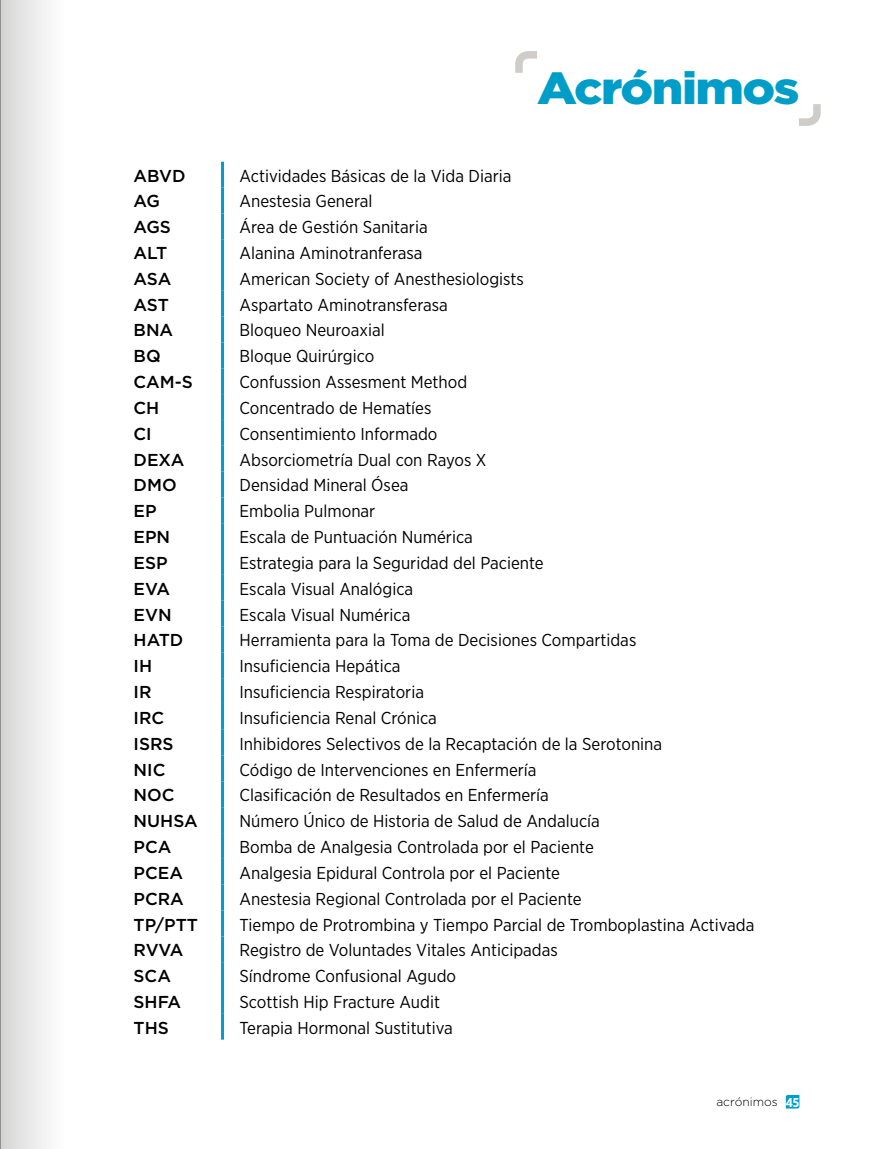
<style>
.page{position:relative;width:893px;height:1149px;background:#fff}
.page>*{position:absolute;margin:0;border:0;box-sizing:border-box;transform-origin:0 0}
.t1{font:900 45px "Gotham";letter-spacing:-.03em;color:#009dc9;scale:1.11 1}
.t2{font:17.25px "Gotham Narrow";color:#000}
.t3{font:500 17.25px "Gotham";color:#000}
.t4{font:300 12px "Gotham";color:#000}
.s1{font-family:"Gotham X Narrow";font-weight:700;font-size:12.75px;color:#fff}
</style>
<div class="page">
<svg style="left:786px;top:1094px;width:13px;height:14px"></svg>
<svg style="left:515px;top:51px;width:22px;height:22px"></svg>
<svg style="left:799px;top:104px;width:22px;height:22px"></svg>
<hr style="left:221px;top:162px;width:3px;height:25px;background:#009dc9">
<hr style="left:221px;top:187px;width:3px;height:26px;background:#009dc9">
<hr style="left:221px;top:213px;width:3px;height:26px;background:#009dc9">
<hr style="left:221px;top:239px;width:3px;height:26px;background:#009dc9">
<hr style="left:221px;top:265px;width:3px;height:26px;background:#009dc9">
<hr style="left:221px;top:291px;width:3px;height:25px;background:#009dc9">
<hr style="left:221px;top:316px;width:3px;height:26px;background:#009dc9">
<hr style="left:221px;top:342px;width:3px;height:26px;background:#009dc9">
<hr style="left:221px;top:368px;width:3px;height:26px;background:#009dc9">
<hr style="left:221px;top:394px;width:3px;height:26px;background:#009dc9">
<hr style="left:221px;top:420px;width:3px;height:25px;background:#009dc9">
<hr style="left:221px;top:445px;width:3px;height:26px;background:#009dc9">
<hr style="left:221px;top:471px;width:3px;height:26px;background:#009dc9">
<hr style="left:221px;top:497px;width:3px;height:26px;background:#009dc9">
<hr style="left:221px;top:523px;width:3px;height:26px;background:#009dc9">
<hr style="left:221px;top:549px;width:3px;height:25px;background:#009dc9">
<hr style="left:221px;top:574px;width:3px;height:26px;background:#009dc9">
<hr style="left:221px;top:600px;width:3px;height:26px;background:#009dc9">
<hr style="left:221px;top:626px;width:3px;height:26px;background:#009dc9">
<hr style="left:221px;top:652px;width:3px;height:26px;background:#009dc9">
<hr style="left:221px;top:678px;width:3px;height:25px;background:#009dc9">
<hr style="left:221px;top:703px;width:3px;height:26px;background:#009dc9">
<hr style="left:221px;top:729px;width:3px;height:26px;background:#009dc9">
<hr style="left:221px;top:755px;width:3px;height:26px;background:#009dc9">
<hr style="left:221px;top:781px;width:3px;height:26px;background:#009dc9">
<hr style="left:221px;top:807px;width:3px;height:25px;background:#009dc9">
<hr style="left:221px;top:832px;width:3px;height:26px;background:#009dc9">
<hr style="left:221px;top:858px;width:3px;height:26px;background:#009dc9">
<hr style="left:221px;top:884px;width:3px;height:26px;background:#009dc9">
<hr style="left:221px;top:910px;width:3px;height:26px;background:#009dc9">
<hr style="left:221px;top:936px;width:3px;height:25px;background:#009dc9">
<hr style="left:221px;top:961px;width:3px;height:26px;background:#009dc9">
<hr style="left:221px;top:987px;width:3px;height:26px;background:#009dc9">
<hr style="left:221px;top:1013px;width:3px;height:26px;background:#009dc9">
<div style="left:0;top:0;width:72px;height:1148px;background:linear-gradient(to right,#d5d5d5,#fff)"></div>
<h1 class="t1" style="left:537px;top:57px;width:238px">Acrónimos</h1>
<p class="t3" style="left:134px;top:164px;width:54px">ABVD</p>
<p class="t2" style="left:240px;top:165px;width:273px">Actividades Básicas de la Vida Diaria</p>
<p class="t3" style="left:134px;top:190px;width:28px">AG</p>
<p class="t2" style="left:240px;top:190px;width:134px">Anestesia General</p>
<p class="t3" style="left:134px;top:216px;width:39px">AGS</p>
<p class="t2" style="left:240px;top:216px;width:190px">Área de Gestión Sanitaria</p>
<p class="t3" style="left:134px;top:241px;width:35px">ALT</p>
<p class="t2" style="left:240px;top:242px;width:184px">Alanina Aminotranferasa</p>
<p class="t3" style="left:134px;top:267px;width:39px">ASA</p>
<p class="t2" style="left:240px;top:268px;width:286px">American Society of Anesthesiologists</p>
<p class="t3" style="left:134px;top:293px;width:37px">AST</p>
<p class="t2" style="left:240px;top:294px;width:210px">Aspartato Aminotransferasa</p>
<p class="t3" style="left:134px;top:319px;width:41px">BNA</p>
<p class="t2" style="left:240px;top:319px;width:147px">Bloqueo Neuroaxial</p>
<p class="t3" style="left:134px;top:345px;width:29px">BQ</p>
<p class="t2" style="left:240px;top:345px;width:136px">Bloque Quirúrgico</p>
<p class="t3" style="left:134px;top:370px;width:61px">CAM-S</p>
<p class="t2" style="left:240px;top:371px;width:229px">Confussion Assesment Method</p>
<p class="t3" style="left:134px;top:396px;width:27px">CH</p>
<p class="t2" style="left:240px;top:397px;width:193px">Concentrado de Hematíes</p>
<p class="t3" style="left:134px;top:422px;width:20px">CI</p>
<p class="t2" style="left:240px;top:423px;width:199px">Consentimiento Informado</p>
<p class="t3" style="left:134px;top:448px;width:53px">DEXA</p>
<p class="t2" style="left:240px;top:448px;width:249px">Absorciometría Dual con Rayos X</p>
<p class="t3" style="left:134px;top:474px;width:45px">DMO</p>
<p class="t2" style="left:240px;top:474px;width:170px">Densidad Mineral Ósea</p>
<p class="t3" style="left:134px;top:499px;width:25px">EP</p>
<p class="t2" style="left:240px;top:500px;width:137px">Embolia Pulmonar</p>
<p class="t3" style="left:134px;top:525px;width:38px">EPN</p>
<p class="t2" style="left:240px;top:526px;width:235px">Escala de Puntuación Numérica</p>
<p class="t3" style="left:134px;top:551px;width:36px">ESP</p>
<p class="t2" style="left:240px;top:552px;width:306px">Estrategia para la Seguridad del Paciente</p>
<p class="t3" style="left:134px;top:577px;width:38px">EVA</p>
<p class="t2" style="left:240px;top:578px;width:175px">Escala Visual Analógica</p>
<p class="t3" style="left:134px;top:603px;width:40px">EVN</p>
<p class="t2" style="left:240px;top:603px;width:172px">Escala Visual Numérica</p>
<p class="t3" style="left:134px;top:628px;width:51px">HATD</p>
<p class="t2" style="left:240px;top:629px;width:398px">Herramienta para la Toma de Decisiones Compartidas</p>
<p class="t3" style="left:134px;top:654px;width:20px">IH</p>
<p class="t2" style="left:240px;top:655px;width:163px">Insuficiencia Hepática</p>
<p class="t3" style="left:134px;top:680px;width:19px">IR</p>
<p class="t2" style="left:240px;top:681px;width:186px">Insuficiencia Respiratoria</p>
<p class="t3" style="left:134px;top:706px;width:32px">IRC</p>
<p class="t2" style="left:240px;top:707px;width:199px">Insuficiencia Renal Crónica</p>
<p class="t3" style="left:134px;top:732px;width:42px">ISRS</p>
<p class="t2" style="left:240px;top:732px;width:424px">Inhibidores Selectivos de la Recaptación de la Serotonina</p>
<p class="t3" style="left:134px;top:758px;width:33px">NIC</p>
<p class="t2" style="left:240px;top:758px;width:299px">Código de Intervenciones en Enfermería</p>
<p class="t3" style="left:134px;top:783px;width:43px">NOC</p>
<p class="t2" style="left:240px;top:784px;width:311px">Clasificación de Resultados en Enfermería</p>
<p class="t3" style="left:134px;top:809px;width:66px">NUHSA</p>
<p class="t2" style="left:240px;top:810px;width:362px">Número Único de Historia de Salud de Andalucía</p>
<p class="t3" style="left:134px;top:835px;width:39px">PCA</p>
<p class="t2" style="left:240px;top:836px;width:356px">Bomba de Analgesia Controlada por el Paciente</p>
<p class="t3" style="left:134px;top:861px;width:51px">PCEA</p>
<p class="t2" style="left:240px;top:861px;width:322px">Analgesia Epidural Controla por el Paciente</p>
<p class="t3" style="left:134px;top:887px;width:52px">PCRA</p>
<p class="t2" style="left:240px;top:887px;width:344px">Anestesia Regional Controlada por el Paciente</p>
<p class="t3" style="left:134px;top:912px;width:66px">TP/PTT</p>
<p class="t2" style="left:240px;top:913px;width:516px">Tiempo de Protrombina y Tiempo Parcial de Tromboplastina Activada</p>
<p class="t3" style="left:134px;top:938px;width:51px">RVVA</p>
<p class="t2" style="left:240px;top:939px;width:320px">Registro de Voluntades Vitales Anticipadas</p>
<p class="t3" style="left:134px;top:964px;width:39px">SCA</p>
<p class="t2" style="left:240px;top:965px;width:218px">Síndrome Confusional Agudo</p>
<p class="t3" style="left:134px;top:990px;width:49px">SHFA</p>
<p class="t2" style="left:240px;top:990px;width:202px">Scottish Hip Fracture Audit</p>
<p class="t3" style="left:134px;top:1016px;width:37px">THS</p>
<p class="t2" style="left:240px;top:1016px;width:215px">Terapia Hormonal Sustitutiva</p>
<p class="t4" style="left:716px;top:1093px;width:84px">acrónimos <span class="s1">45</span></p>
</div>
